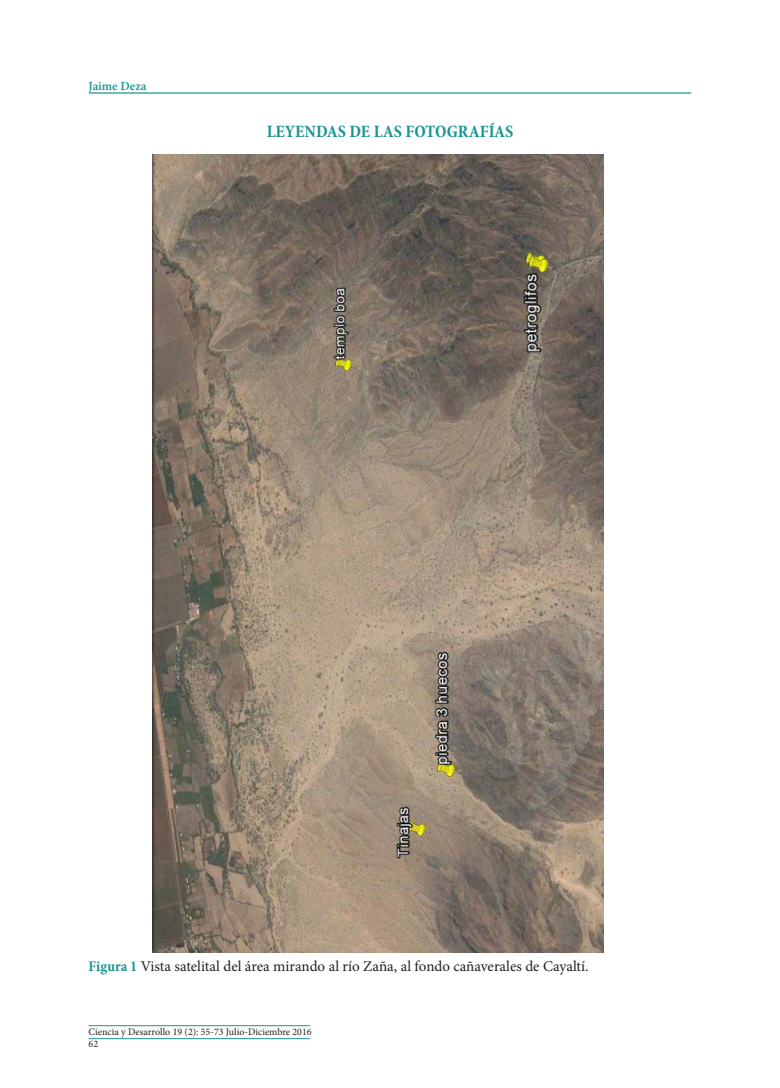
<style>
.page{position:relative;width:780px;height:1088px;background:#fff}
.page>*{position:absolute;margin:0;border:0;box-sizing:border-box;transform-origin:0 0}
.t1{font:700 condensed 17.5px "Minion Pro";color:#1c9590}
.t2{font:15px "Minion Pro";color:#231f20}
.t3{font:600 12.5px "Minion Pro";color:#1c9590}
.t4{font:10px/12px "Minion Pro";color:#231f20}
.s1{font-weight:700;font-stretch:condensed;color:#1c9590}
</style>
<div class="page">
<img style="left:152px;top:155px;width:451px;height:797px">
<hr style="left:89px;top:92px;width:602px;height:2px;background:#1c9590">
<hr style="left:89px;top:1025px;width:221px;height:1px;background:#1c9590">
<hr style="left:89px;top:1038px;width:221px;height:1px;background:#1c9590">
<p class="t3" style="left:89px;top:78px;width:59px">Jaime Deza</p>
<p class="t1" style="left:267px;top:119px;width:248px">LEYENDAS DE LAS FOTOGRAFÍAS</p>
<p class="t2" style="left:89px;top:956px;width:501px"><span class="s1">Figura 1</span> Vista satelital del área mirando al río Zaña, al fondo cañaverales de Cayaltí.</p>
<p class="t4" style="left:89px;top:1026px;width:224px">Ciencia y Desarrollo 19 (2): 55-73 Julio-Diciembre 2016<br>62</p>
</div>
